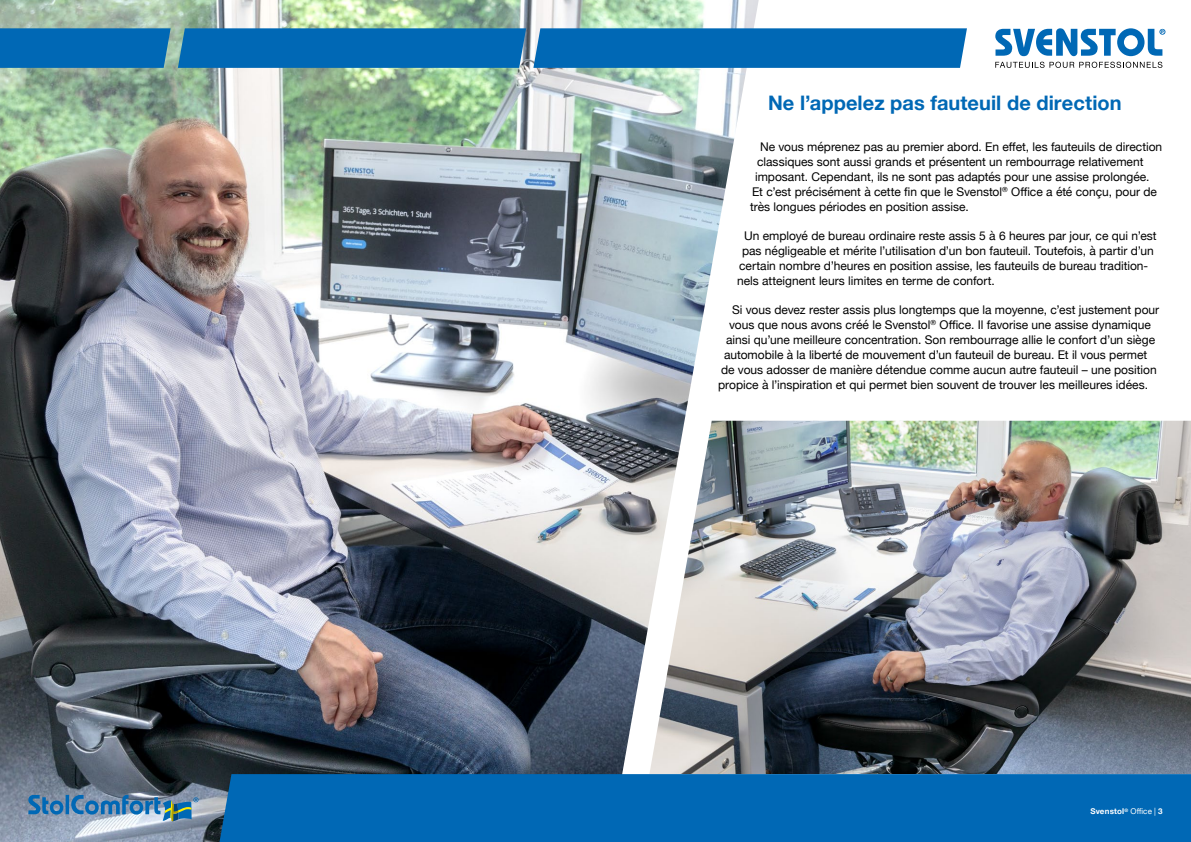
<style>
.page{position:relative;width:1191px;height:842px;background:#fff}
.page>*{position:absolute;margin:0;border:0;box-sizing:border-box;transform-origin:0 0}
.t1{font:700 20px "Helvetica Neue";letter-spacing:.005em;color:#0068b5}
.t2{font:12px "Helvetica Neue";color:#000}
.t3{font:700 8px "Helvetica Neue";letter-spacing:.025em;color:#fff}
.s1{font-weight:400}
</style>
<div class="page">
<img style="left:0;top:0;width:758px;height:842px">
<img style="left:649px;top:421px;width:542px;height:353px">
<svg style="left:0;top:28px;width:171px;height:40px;background:#056ab4"></svg>
<svg style="left:178px;top:28px;width:348px;height:40px;background:#056ab4"></svg>
<div style="left:533px;top:28px;width:434px;height:40px;background:#0068b5"></div>
<svg style="left:28px;top:795px;width:170px;height:27px;background:#6a93b3"></svg>
<div style="left:217px;top:774px;width:974px;height:68px;background:#0068b5"></div>
<svg style="left:995px;top:28px;width:170px;height:28px"></svg>
<svg style="left:995px;top:62px;width:167px;height:6px"></svg>
<h1 class="t1" style="left:768px;top:87px;width:355px">Ne l’appelez pas fauteuil de direction</h1>
<p class="t2" style="left:760px;top:138px;width:404px">Ne vous méprenez pas au premier abord. En effet, les fauteuils de direction</p>
<p class="t2" style="left:757px;top:153px;width:388px">classiques sont aussi grands et présentent un rembourrage relativement</p>
<p class="t2" style="left:755px;top:168px;width:396px">imposant. Cependant, ils ne sont pas adaptés pour une assise prolongée.</p>
<p class="t2" style="left:752px;top:183px;width:406px">Et c’est précisément à cette fin que le Svenstol<sup>®</sup> Office a été conçu, pour de</p>
<p class="t2" style="left:750px;top:198px;width:220px">très longues périodes en position assise.</p>
<p class="t2" style="left:744px;top:227px;width:414px">Un employé de bureau ordinaire reste assis 5 à 6 heures par jour, ce qui n’est</p>
<p class="t2" style="left:742px;top:242px;width:413px">pas négligeable et mérite l’utilisation d’un bon fauteuil. Toutefois, à partir d’un</p>
<p class="t2" style="left:739px;top:257px;width:411px">certain nombre d’heures en position assise, les fauteuils de bureau tradition-</p>
<p class="t2" style="left:737px;top:272px;width:259px">nels atteignent leurs limites en terme de confort.</p>
<p class="t2" style="left:732px;top:301px;width:429px">Si vous devez rester assis plus longtemps que la moyenne, c’est justement pour</p>
<p class="t2" style="left:729px;top:316px;width:423px">vous que nous avons créé le Svenstol<sup>®</sup> Office. Il favorise une assise dynamique</p>
<p class="t2" style="left:726px;top:331px;width:430px">ainsi qu’une meilleure concentration. Son rembourrage allie le confort d’un siège</p>
<p class="t2" style="left:724px;top:346px;width:425px">automobile à la liberté de mouvement d’un fauteuil de bureau. Et il vous permet</p>
<p class="t2" style="left:721px;top:361px;width:437px">de vous adosser de manière détendue comme aucun autre fauteuil – une position</p>
<p class="t2" style="left:718px;top:376px;width:431px">propice à l’inspiration et qui permet bien souvent de trouver les meilleures idées.</p>
<p class="t3" style="left:1090px;top:805px;width:74px">Svenstol<sup>®</sup> <span class="s1">Office |</span> 3</p>
</div>
